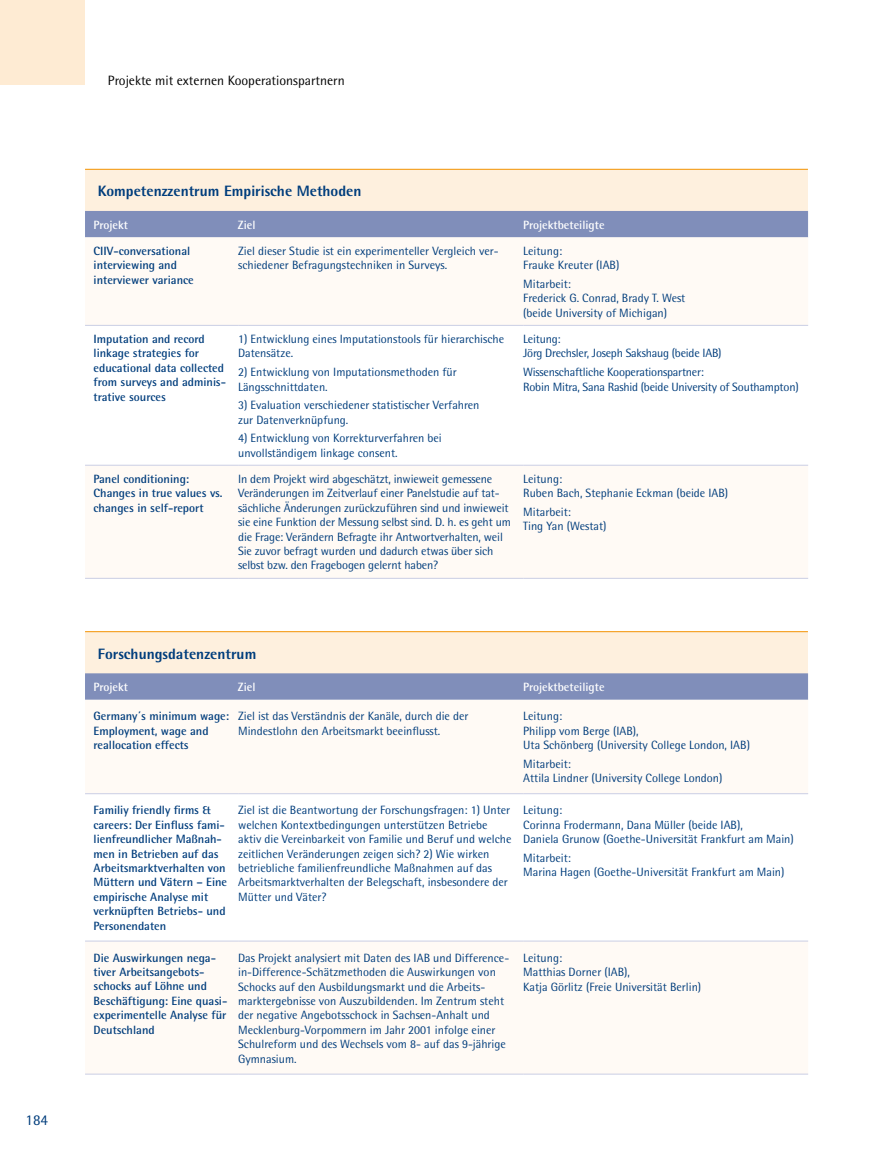
<style>
.page{position:relative;width:893px;height:1149px;background:#fff}
.page>*{position:absolute;margin:0;border:0;box-sizing:border-box;transform-origin:0 0}
.H4{font:800 15px "Rotis Semi Sans";color:#003d7c}
.t1{font:15px "Rotis Semi Sans";color:#003d7c}
.t2{font:13.5px "Rotis Semi Sans";color:#000}
.Tabellenzellen{font:12px/14.4px "Rotis Semi Sans";color:#003d7c}
.Tabellenzellen-2{font:700 12px/14.4px "Rotis Semi Sans";color:#003d7c}
.Tabellenzellen-3{font:12px/14.4px "Rotis Semi Sans";letter-spacing:-.02em;color:#003d7c}
.t3{font:700 12px "Rotis Semi Sans";color:#fff}
</style>
<div class="page">
<div style="left:0;top:0;width:85px;height:85px;background:#feebd3"></div>
<div style="left:85px;top:237px;width:723px;height:229px;background:#fffaf5"></div>
<svg style="left:85px;top:326px;width:723px;height:138px"></svg>
<hr style="left:85px;top:577px;width:153px;height:1px;background:#cacee4">
<hr style="left:238px;top:577px;width:285px;height:1px;background:#cacee4">
<hr style="left:523px;top:577px;width:285px;height:1px;background:#cacee4">
<hr style="left:85px;top:325px;width:153px;height:1px;background:#cacee4">
<hr style="left:238px;top:325px;width:285px;height:1px;background:#cacee4">
<hr style="left:523px;top:325px;width:285px;height:1px;background:#cacee4">
<hr style="left:85px;top:464px;width:153px;height:1px;background:#cacee4">
<hr style="left:238px;top:464px;width:285px;height:1px;background:#cacee4">
<hr style="left:523px;top:464px;width:285px;height:1px;background:#cacee4">
<div style="left:85px;top:699px;width:723px;height:243px;background:#fffaf5"></div>
<svg style="left:85px;top:794px;width:723px;height:146px"></svg>
<hr style="left:85px;top:793px;width:153px;height:1px;background:#cacee4">
<hr style="left:238px;top:793px;width:285px;height:1px;background:#cacee4">
<hr style="left:523px;top:793px;width:285px;height:1px;background:#cacee4">
<hr style="left:85px;top:940px;width:153px;height:1px;background:#cacee4">
<hr style="left:238px;top:940px;width:285px;height:1px;background:#cacee4">
<hr style="left:523px;top:940px;width:285px;height:1px;background:#cacee4">
<hr style="left:85px;top:1073px;width:153px;height:1px;background:#cacee4">
<hr style="left:238px;top:1073px;width:285px;height:1px;background:#cacee4">
<hr style="left:523px;top:1073px;width:285px;height:1px;background:#cacee4">
<div style="left:85px;top:170px;width:723px;height:42px;background:#fef0de"></div>
<hr style="left:85px;top:169px;width:723px;height:1px;background:#f39200">
<div style="left:85px;top:632px;width:723px;height:42px;background:#fef0de"></div>
<hr style="left:85px;top:631px;width:723px;height:1px;background:#f39200">
<div style="left:85px;top:211px;width:723px;height:26px;background:#808eba"></div>
<div style="left:85px;top:673px;width:723px;height:26px;background:#808eba"></div>
<p class="t1" style="left:26px;top:1110px;width:24px">184</p>
<p class="t2" style="left:108px;top:72px;width:238px">Projekte mit externen Kooperationspartnern</p>
<h3 class="H4" style="left:98px;top:182px;width:265px">Kompetenzzentrum Empirische Methoden</h3>
<p class="t3" style="left:93px;top:217px;width:36px">Projekt</p>
<p class="t3" style="left:238px;top:217px;width:19px">Ziel</p>
<p class="t3" style="left:523px;top:217px;width:83px">Projektbeteiligte</p>
<p class="Tabellenzellen-2" style="left:94px;top:243px;width:102px">CIIV-conversational interviewing and interviewer variance</p>
<p class="Tabellenzellen" style="left:238px;top:243px;width:262px">Ziel dieser Studie ist ein experimenteller Vergleich ver&shy;schiedener Befragungstechniken in Surveys.</p>
<p class="Tabellenzellen" style="left:523px;top:243px;width:98px">Leitung:<br>Frauke Kreuter (IAB)</p>
<p class="Tabellenzellen" style="left:523px;top:276px;width:164px">Mitarbeit:<br>Frederick G. Conrad, Brady T. West (beide University of Michigan)</p>
<p class="Tabellenzellen-2" style="left:94px;top:331px;width:134px">Imputation and record linkage strategies for educational data collected from surveys and adminis&shy;trative sources</p>
<p class="Tabellenzellen" style="left:238px;top:331px;width:267px">1) Entwicklung eines Imputationstools für hierarchische<br>Datensätze.</p>
<p class="Tabellenzellen" style="left:238px;top:364px;width:220px">2) Entwicklung von Imputationsmethoden für<br>Längsschnittdaten.</p>
<p class="Tabellenzellen" style="left:238px;top:398px;width:243px">3) Evaluation verschiedener statistischer Verfahren zur Datenverknüpfung.</p>
<p class="Tabellenzellen" style="left:238px;top:431px;width:205px">4) Entwicklung von Korrekturverfahren bei unvollständigem linkage consent.</p>
<p class="Tabellenzellen-3" style="left:523px;top:331px;width:200px">Leitung:<br>Jörg Drechsler, Joseph Sakshaug (beide IAB)</p>
<p class="Tabellenzellen-3" style="left:523px;top:364px;width:277px">Wissenschaftliche Kooperationspartner:<br>Robin Mitra, Sana Rashid (beide University of Southampton)</p>
<p class="Tabellenzellen-2" style="left:94px;top:471px;width:130px">Panel conditioning:<br>Changes in true values vs. changes in self-report</p>
<p class="Tabellenzellen" style="left:238px;top:471px;width:274px">In dem Projekt wird abgeschätzt, inwieweit gemessene Veränderungen im Zeitverlauf einer Panelstudie auf tat&shy;sächliche Änderungen zurückzuführen sind und inwieweit sie eine Funktion der Messung selbst sind. D. h. es geht um die Frage: Verändern Befragte ihr Antwortverhalten, weil Sie zuvor befragt wurden und dadurch etwas über sich selbst bzw. den Fragebogen gelernt haben?</p>
<p class="Tabellenzellen" style="left:523px;top:471px;width:207px">Leitung:<br>Ruben Bach, Stephanie Eckman (beide IAB)</p>
<p class="Tabellenzellen" style="left:523px;top:504px;width:85px">Mitarbeit:<br>Ting Yan (Westat)</p>
<h3 class="H4" style="left:98px;top:644px;width:160px">Forschungsdatenzentrum</h3>
<p class="t3" style="left:93px;top:679px;width:36px">Projekt</p>
<p class="t3" style="left:238px;top:679px;width:19px">Ziel</p>
<p class="t3" style="left:523px;top:679px;width:83px">Projektbeteiligte</p>
<p class="Tabellenzellen-2" style="left:94px;top:708px;width:137px">Germany´s minimum wage:<br>Employment, wage and reallocation effects</p>
<p class="Tabellenzellen" style="left:238px;top:708px;width:232px">Ziel ist das Verständnis der Kanäle, durch die der<br>Mindestlohn den Arbeitsmarkt beeinflusst.</p>
<p class="Tabellenzellen" style="left:523px;top:708px;width:228px">Leitung:<br>Philipp vom Berge (IAB),<br>Uta Schönberg (University College London, IAB)</p>
<p class="Tabellenzellen" style="left:523px;top:756px;width:201px">Mitarbeit:<br>Attila Lindner (University College London)</p>
<p class="Tabellenzellen-2" style="left:94px;top:802px;width:135px">Familiy friendly firms &amp; careers: Der Einfluss fami&shy;lienfreundlicher Maßnah&shy;men in Betrieben auf das<br>Arbeitsmarktverhalten von<br>Müttern und Vätern – Eine empirische Analyse mit verknüpften Betriebs- und<br>Personendaten</p>
<p class="Tabellenzellen" style="left:238px;top:802px;width:275px">Ziel ist die Beantwortung der Forschungsfragen: 1) Unter welchen Kontextbedingungen unterstützen Betriebe aktiv die Vereinbarkeit von Familie und Beruf und welche zeitlichen Veränderungen zeigen sich? 2) Wie wirken betriebliche familienfreundliche Maßnahmen auf das Arbeitsmarktverhalten der Belegschaft, insbesondere der Mütter und Väter?</p>
<p class="Tabellenzellen" style="left:523px;top:802px;width:272px">Leitung:<br>Corinna Frodermann, Dana Müller (beide IAB),<br>Daniela Grunow (Goethe-Universität Frankfurt am Main)</p>
<p class="Tabellenzellen" style="left:523px;top:850px;width:263px">Mitarbeit:<br>Marina Hagen (Goethe-Universität Frankfurt am Main)</p>
<p class="Tabellenzellen-2" style="left:94px;top:949px;width:135px">Die Auswirkungen nega&shy;tiver Arbeitsangebots&shy;schocks auf Löhne und<br>Beschäftigung: Eine quasi&shy;experimentelle Analyse für<br>Deutschland</p>
<p class="Tabellenzellen" style="left:238px;top:950px;width:271px">Das Projekt analysiert mit Daten des IAB und Difference&shy;in-Difference-Schätzmethoden die Auswirkungen von Schocks auf den Ausbildungsmarkt und die Arbeits&shy;marktergebnisse von Auszubildenden. Im Zentrum steht der negative Angebotsschock in Sachsen-Anhalt und Mecklenburg-Vorpommern im Jahr 2001 infolge einer Schulreform und des Wechsels vom 8- auf das 9-jährige Gymnasium.</p>
<p class="Tabellenzellen" style="left:523px;top:950px;width:179px">Leitung:<br>Matthias Dorner (IAB),<br>Katja Görlitz (Freie Universität Berlin)</p>
</div>
